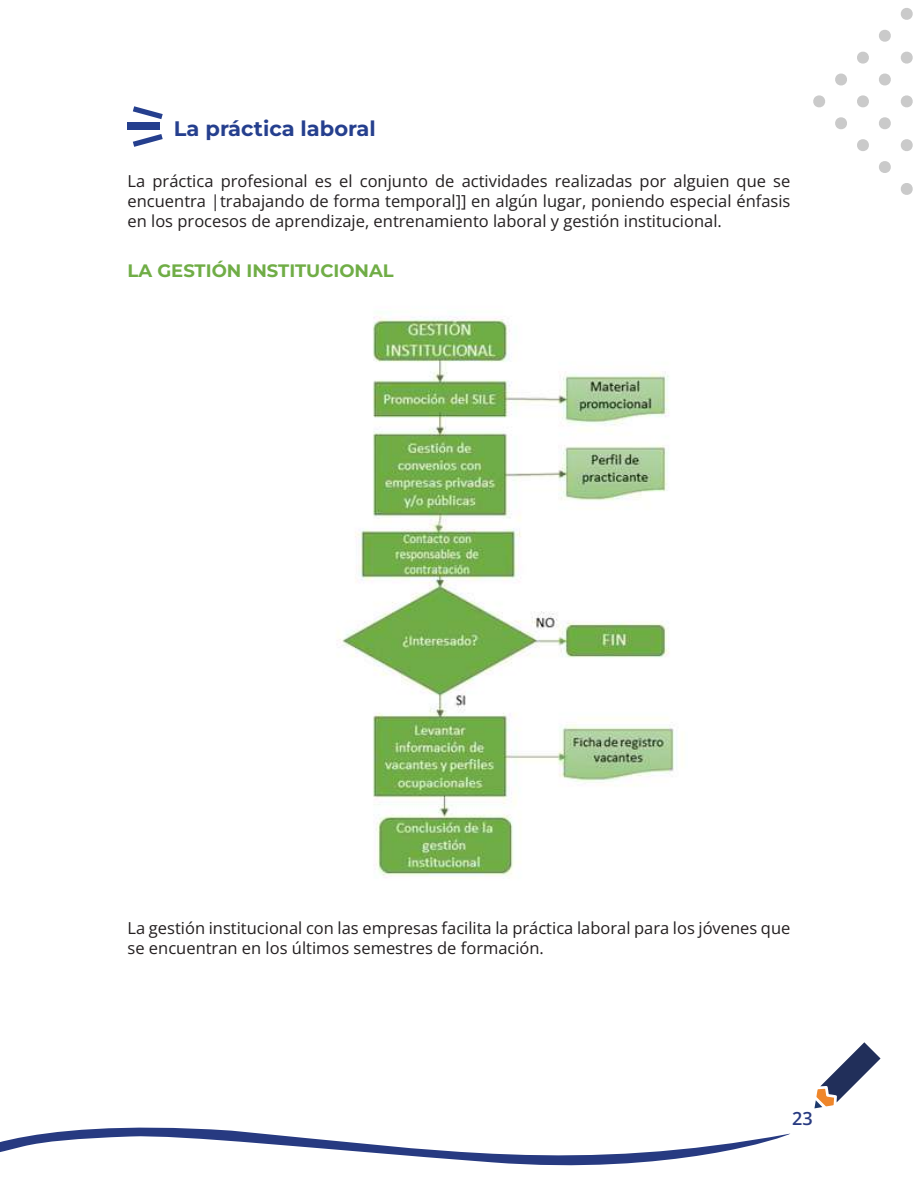
<style>
.page{position:relative;width:918px;height:1188px;background:#fff}
.page>*{position:absolute;margin:0;border:0;box-sizing:border-box;transform-origin:0 0}
.t1{font:700 21px "Montserrat";color:#253f8e}
.t2{font:700 18px "Montserrat";color:#70ad46}
.t3{font:600 18px "Open Sans";color:#273a81}
.t4{font:16.5px/19.8px "Open Sans";color:#231f20;text-align:justify}
</style>
<div class="page">
<svg style="left:0;top:1127px;width:790px;height:39px"></svg>
<svg style="left:814px;top:1042px;width:67px;height:66px"></svg>
<svg style="left:900px;top:8px;width:13px;height:12px"></svg>
<svg style="left:879px;top:29px;width:12px;height:13px"></svg>
<svg style="left:900px;top:51px;width:13px;height:13px"></svg>
<svg style="left:857px;top:51px;width:12px;height:13px"></svg>
<svg style="left:879px;top:73px;width:12px;height:13px"></svg>
<svg style="left:900px;top:95px;width:13px;height:13px"></svg>
<svg style="left:835px;top:73px;width:12px;height:13px"></svg>
<svg style="left:857px;top:95px;width:12px;height:13px"></svg>
<svg style="left:879px;top:117px;width:12px;height:13px"></svg>
<svg style="left:900px;top:139px;width:13px;height:12px"></svg>
<svg style="left:813px;top:95px;width:12px;height:13px"></svg>
<svg style="left:835px;top:117px;width:12px;height:13px"></svg>
<svg style="left:857px;top:139px;width:12px;height:12px"></svg>
<svg style="left:879px;top:161px;width:12px;height:12px"></svg>
<svg style="left:900px;top:183px;width:13px;height:12px"></svg>
<div style="left:128px;top:123px;width:32px;height:7px;background:#253f8e"></div>
<svg style="left:133px;top:106px;width:30px;height:13px"></svg>
<svg style="left:133px;top:134px;width:30px;height:13px"></svg>
<img style="left:337px;top:316px;width:337px;height:563px">
<p class="t1" style="left:174px;top:114px;width:203px">La práctica laboral</p>
<p class="t4" style="left:128px;top:171px;width:664px">La práctica profesional es el conjunto de actividades realizadas por alguien que se encuentra |trabajando de forma temporal]] en algún lugar, poniendo especial énfasis en los procesos de aprendizaje, entrenamiento laboral y gestión institucional.</p>
<p class="t2" style="left:128px;top:258px;width:268px">LA GESTIÓN INSTITUCIONAL</p>
<p class="t4" style="left:128px;top:918px;width:664px">La gestión institucional con las empresas facilita la práctica laboral para los jóvenes que se encuentran en los últimos semestres de formación.</p>
<p class="t3" style="left:792px;top:1106px;width:22px">23</p>
</div>
